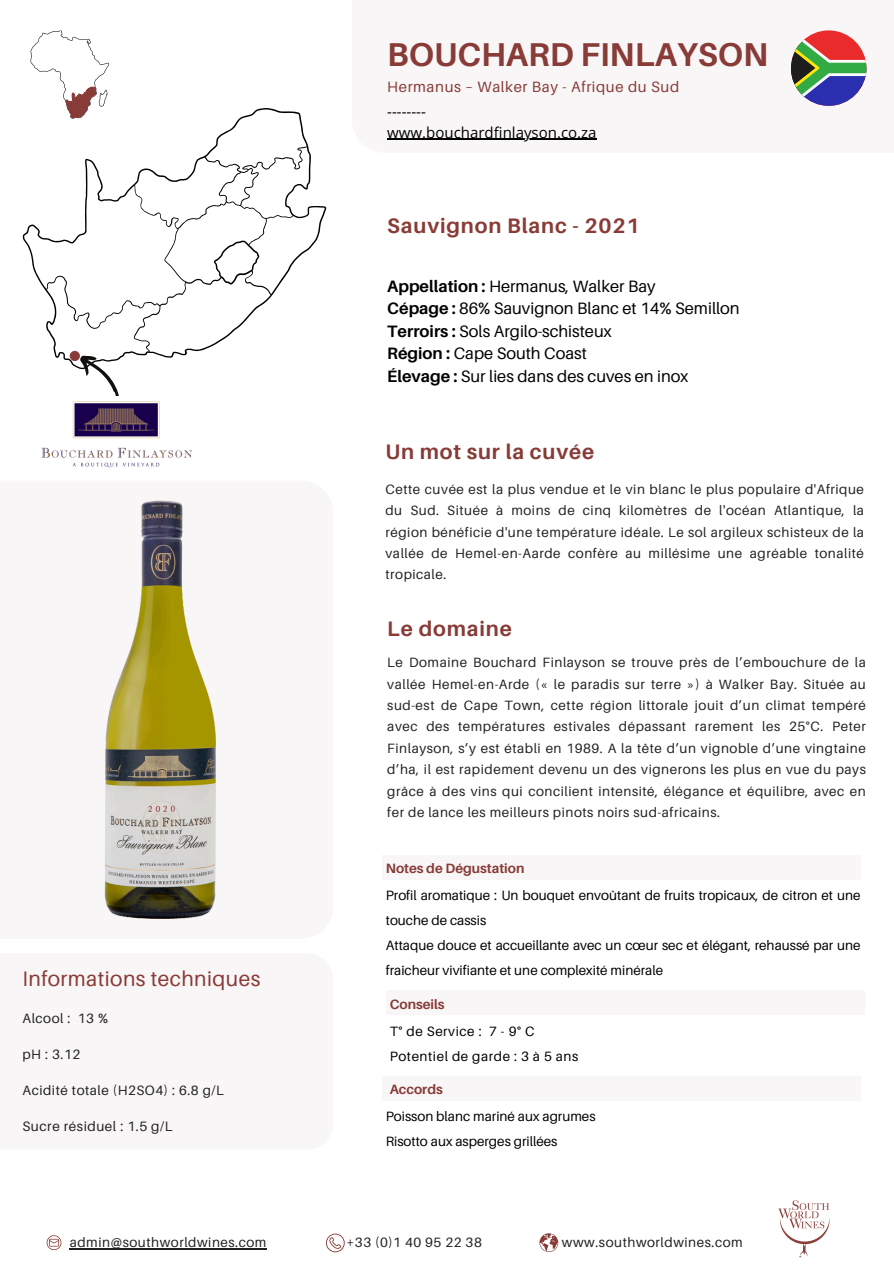
<style>
.page{position:relative;width:894px;height:1264px;background:#fff}
.page>*{position:absolute;margin:0;border:0;box-sizing:border-box;transform-origin:0 0}
.t1{font:700 33px "Aileron";color:#883b37}
.t2{font:700 21px "Aileron";letter-spacing:.04em;color:#883b37}
.t3{font:21px "Aileron";letter-spacing:.02em;color:#883b37}
.t4{font:16.5px/22.5px "Aileron";color:#000}
.t5{font:15px "Open Sans";color:#000}
.t6{font:15px "Aileron";letter-spacing:.04em;color:#883b37}
.t7{font:13.65px "Aileron";letter-spacing:.04em;color:#222}
.t8{font:13.5px/21.3px "Aileron";letter-spacing:.04em;color:#222;text-align:justify}
.t9{font:13.5px/24.8px "Aileron";color:#000}
.t10{font:13.5px "Aileron";letter-spacing:.04em;color:#000}
.t11{font:700 13.5px "Aileron";color:#883b37}
.s1{font-weight:700}
</style>
<div class="page">
<img style="left:104px;top:500px;width:113px;height:419px">
<svg style="left:23px;top:108px;width:303px;height:259px"></svg>
<div style="left:70px;top:351px;width:10px;height:10px;background:#883b37;border-radius:50%"></div>
<div style="left:352px;top:0;width:541px;height:153px;background:#f9f6f7"></div>
<div style="left:382px;top:855px;width:478px;height:24px;background:#f8f6f7"></div>
<div style="left:382px;top:1076px;width:478px;height:24px;background:#f8f6f7"></div>
<div style="left:386px;top:990px;width:478px;height:24px;background:#f8f6f7"></div>
<svg style="left:539px;top:1233px;width:19px;height:18px"></svg>
<hr style="left:70px;top:1248px;width:197px;height:1px;background:#222">
<svg style="left:326px;top:1233px;width:18px;height:19px"></svg>
<img style="left:778px;top:1200px;width:52px;height:58px">
<svg style="left:47px;top:1235px;width:14px;height:14px"></svg>
<hr style="left:387px;top:139px;width:209px;height:1px;background:#000">
<div style="left:790px;top:30px;width:76px;height:76px;background:#e92b2b;border-radius:50%"></div>
<svg style="left:790px;top:40px;width:76px;height:66px"></svg>
<svg style="left:30px;top:30px;width:79px;height:89px"></svg>
<svg style="left:75px;top:349px;width:58px;height:47px"></svg>
<img style="left:41px;top:401px;width:151px;height:67px">
<h4 class="t1" style="left:387px;top:34px;width:382px">BOUCHARD FINLAYSON</h4>
<h4 class="t6" style="left:387px;top:78px;width:293px">Hermanus – Walker Bay - Afrique du Sud</h4>
<h2 class="t5" style="left:387px;top:101px;width:40px">--------</h2>
<h4 class="t5" style="left:387px;top:122px;width:211px">www.bouchardfinlayson.co.za</h4>
<h5 class="t2" style="left:387px;top:212px;width:254px">Sauvignon Blanc - 2021</h5>
<p class="t4" style="left:387px;top:274px;width:354px"><span class="s1">Appellation :</span> Hermanus, Walker Bay<br><span class="s1">Cépage :</span> 86% Sauvignon Blanc et 14% Semillon <span class="s1">Terroirs :</span> Sols Argilo-schisteux<br><span class="s1">Région :</span> Cape South Coast<br><span class="s1">Élevage :</span> Sur lies dans des cuves en inox</p>
<p class="t3" style="left:22px;top:966px;width:239px">Informations techniques</p>
<p class="t8" style="left:22px;top:1007px;width:87px">Alcool : 13 %</p>
<h2 class="t8" style="left:22px;top:1043px;width:59px">pH : 3.12</h2>
<p class="t8" style="left:22px;top:1079px;width:203px">Acidité totale (H2SO4) : 6.8 g/L</p>
<h5 class="t7" style="left:22px;top:1118px;width:152px">Sucre résiduel : 1.5 g/L</h5>
<p class="t2" style="left:385px;top:438px;width:210px">Un mot sur la cuvée</p>
<h5 class="t8" style="left:385px;top:478px;width:480px">Cette cuvée est la plus vendue et le vin blanc le plus populaire d'Afrique du Sud. Située à moins de cinq kilomètres de l'océan Atlantique, la région bénéficie d'une température idéale. Le sol argileux schisteux de la vallée de Hemel-en-Aarde confère au millésime une agréable tonalité tropicale.</h5>
<p class="t2" style="left:387px;top:616px;width:126px">Le domaine</p>
<p class="t8" style="left:387px;top:651px;width:480px;text-align:left">Le Domaine Bouchard Finlayson se trouve près de l’embouchure de la vallée Hemel-en-Arde (« le paradis sur terre ») à Walker Bay. Située au sud-est de Cape Town, cette région littorale jouit d’un climat tempéré avec des températures estivales dépassant rarement les 25°C. Peter Finlayson, s’y est établi en 1989. A la tête d’un vignoble d’une vingtaine d’ha, il est rapidement devenu un des vignerons les plus en vue du pays grâce à des vins qui concilient intensité, élégance et équilibre, avec en fer de lance les meilleurs pinots noirs sud-africains.</p>
<p class="t11" style="left:386px;top:859px;width:140px">Notes de Dégustation</p>
<p class="t9" style="left:386px;top:883px;width:476px">Profil aromatique : Un bouquet envoûtant de fruits tropicaux, de citron et une touche de cassis</p>
<p class="t9" style="left:386px;top:932px;width:476px">Attaque douce et accueillante avec un cœur sec et élégant, rehaussé par une fraîcheur vivifiante et une complexité minérale</p>
<p class="t11" style="left:390px;top:996px;width:56px">Conseils</p>
<p class="t10" style="left:390px;top:1022px;width:146px">T° de Service : 7 - 9° C</p>
<p class="t10" style="left:390px;top:1047px;width:190px">Potentiel de garde : 3 à 5 ans</p>
<p class="t11" style="left:390px;top:1080px;width:55px">Accords</p>
<h3 class="t9" style="left:386px;top:1104px;width:211px">Poisson blanc mariné aux agrumes</h3>
<p class="t9" style="left:386px;top:1128px;width:173px">Risotto aux asperges grillées</p>
<p class="t8" style="left:70px;top:1231px;width:198px">admin@southworldwines.com</p>
<p class="t8" style="left:346px;top:1231px;width:137px">+33 (0)1 40 95 22 38</p>
<p class="t8" style="left:562px;top:1231px;width:182px">www.southworldwines.com</p>
</div>
